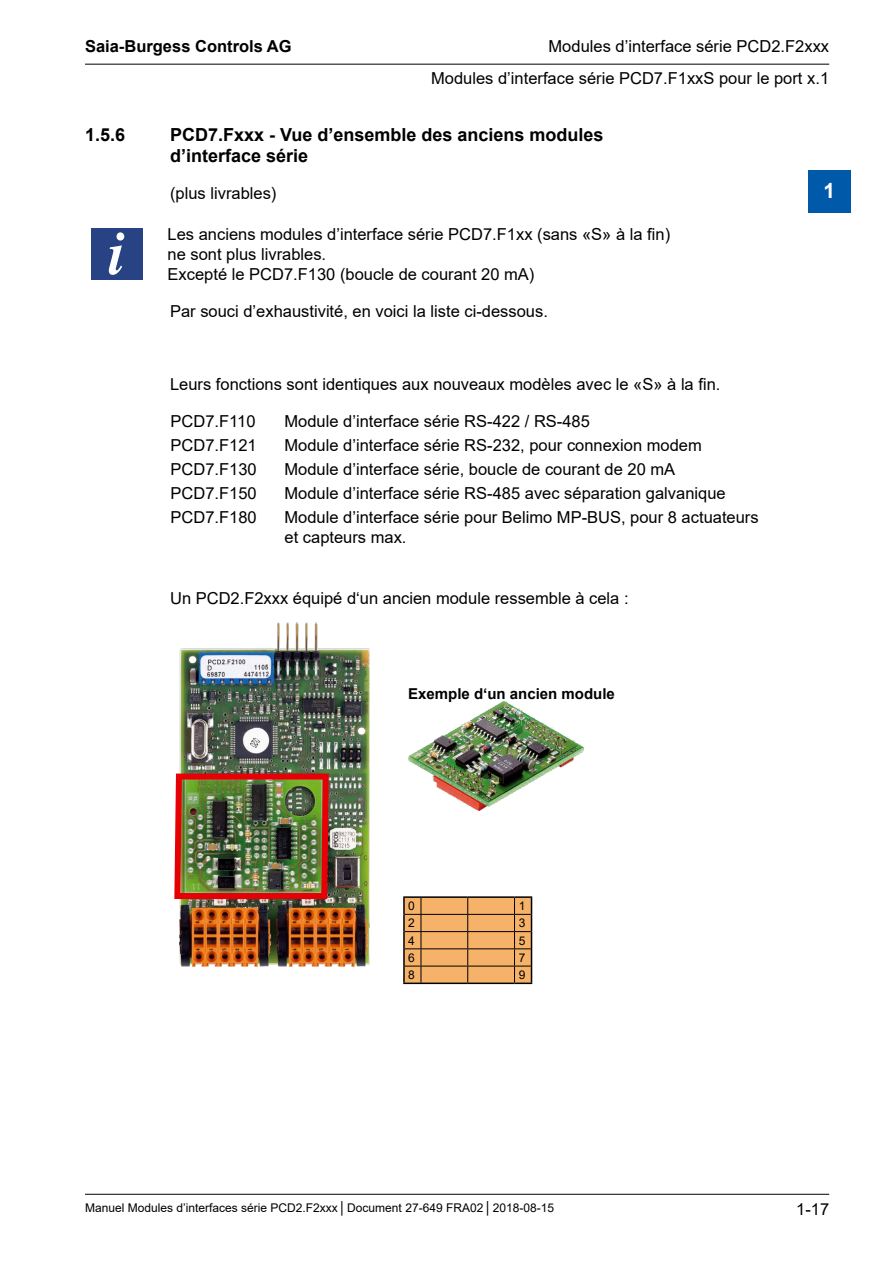
<style>
.page{position:relative;width:893px;height:1263px;background:#fff}
.page>*{position:absolute;margin:0;border:0;box-sizing:border-box;transform-origin:0 0}
.t1{font:700 21px "Arial";color:#fff}
.Ueberschrift_3{font:700 18px/21.6px "Arial";color:#000}
.Fliesstext{font:16.5px/19.8px "Arial";color:#000}
.Fliesstext_linksbuen{font:16.5px/19.8px "Arial";color:#000}
.t2{font:700 16.5px "Arial";color:#000}
.t3{font:700 15px "Arial";color:#000}
.t4{font:12px "Arial";color:#000}
</style>
<div class="page">
<hr style="left:85px;top:64px;width:744px;height:1px;background:#000">
<hr style="left:85px;top:1194px;width:744px;height:1px;background:#000">
<div style="left:808px;top:170px;width:42px;height:43px;background:#005aa9"></div>
<div style="left:91px;top:228px;width:51px;height:51px;background:#274383"></div>
<svg style="left:109px;top:232px;width:15px;height:43px"></svg>
<svg style="left:403px;top:896px;width:129px;height:88px;background:#d89d5c"></svg>
<img style="left:180px;top:623px;width:190px;height:343px">
<img style="left:174px;top:770px;width:158px;height:132px">
<img style="left:408px;top:702px;width:176px;height:108px">
<p class="t2" style="left:85px;top:35px;width:208px">Saia-Burgess Controls AG</p>
<p class="Fliesstext_linksbuen" style="left:549px;top:37px;width:282px">Modules d’interface série PCD2.F2xxx</p>
<p class="Fliesstext_linksbuen" style="left:431px;top:68px;width:399px">Modules d’interface série PCD7.F1xxS pour le port x.1</p>
<p class="Ueberschrift_3" style="left:85px;top:124px;width:42px">1.5.6</p>
<p class="Ueberschrift_3" style="left:170px;top:124px;width:435px">PCD7.Fxxx - Vue d’ensemble des anciens modules d’interface série</p>
<p class="Fliesstext" style="left:170px;top:183px;width:108px">(plus livrables)</p>
<p class="Fliesstext_linksbuen" style="left:168px;top:224px;width:504px">Les anciens modules d’interface série PCD7.F1xx (sans «S» à la fin) ne sont plus livrables.<br>Excepté le PCD7.F130 (boucle de courant 20 mA)</p>
<p class="Fliesstext" style="left:170px;top:301px;width:379px">Par souci d’exhaustivité, en voici la liste ci-dessous.</p>
<p class="Fliesstext" style="left:170px;top:374px;width:552px">Leurs fonctions sont identiques aux nouveaux modèles avec le «S» à la fin.</p>
<p class="Fliesstext" style="left:171px;top:411px;width:86px">PCD7.F110</p>
<p class="Fliesstext" style="left:285px;top:411px;width:307px">Module d’interface série RS-422 / RS-485</p>
<p class="Fliesstext" style="left:171px;top:435px;width:88px">PCD7.F121</p>
<p class="Fliesstext" style="left:285px;top:435px;width:419px">Module d’interface série RS-232, pour connexion modem</p>
<p class="Fliesstext" style="left:171px;top:459px;width:88px">PCD7.F130</p>
<p class="Fliesstext" style="left:285px;top:459px;width:392px">Module d’interface série, boucle de courant de 20 mA</p>
<p class="Fliesstext" style="left:171px;top:483px;width:88px">PCD7.F150</p>
<p class="Fliesstext" style="left:285px;top:483px;width:443px">Module d’interface série RS-485 avec séparation galvanique</p>
<p class="Fliesstext" style="left:171px;top:507px;width:88px">PCD7.F180</p>
<p class="Fliesstext" style="left:285px;top:507px;width:476px">Module d’interface série pour Belimo MP-BUS, pour 8 actuateurs et capteurs max.</p>
<p class="Fliesstext" style="left:170px;top:588px;width:460px">Un PCD2.F2xxx équipé d‘un ancien module ressemble à cela :</p>
<p class="t3" style="left:408px;top:683px;width:208px">Exemple d‘un ancien module</p>
<p class="t1" style="left:823px;top:176px;width:13px">1</p>
<p class="t4" style="left:408px;top:898px;width:8px">0</p>
<p class="t4" style="left:519px;top:898px;width:8px">1</p>
<p class="t4" style="left:408px;top:915px;width:8px">2</p>
<p class="t4" style="left:519px;top:915px;width:8px">3</p>
<p class="t4" style="left:408px;top:932px;width:8px">4</p>
<p class="t4" style="left:519px;top:932px;width:8px">5</p>
<p class="t4" style="left:408px;top:949px;width:8px">6</p>
<p class="t4" style="left:519px;top:949px;width:8px">7</p>
<p class="t4" style="left:408px;top:966px;width:8px">8</p>
<p class="t4" style="left:519px;top:966px;width:8px">9</p>
<p class="t4" style="left:85px;top:1200px;width:471px">Manuel Modules d’interfaces série PCD2.F2xxx │ Document 27-649 FRA02 │ 2018-08-15</p>
<p class="Fliesstext_linksbuen" style="left:796px;top:1200px;width:35px">1-17</p>
</div>
